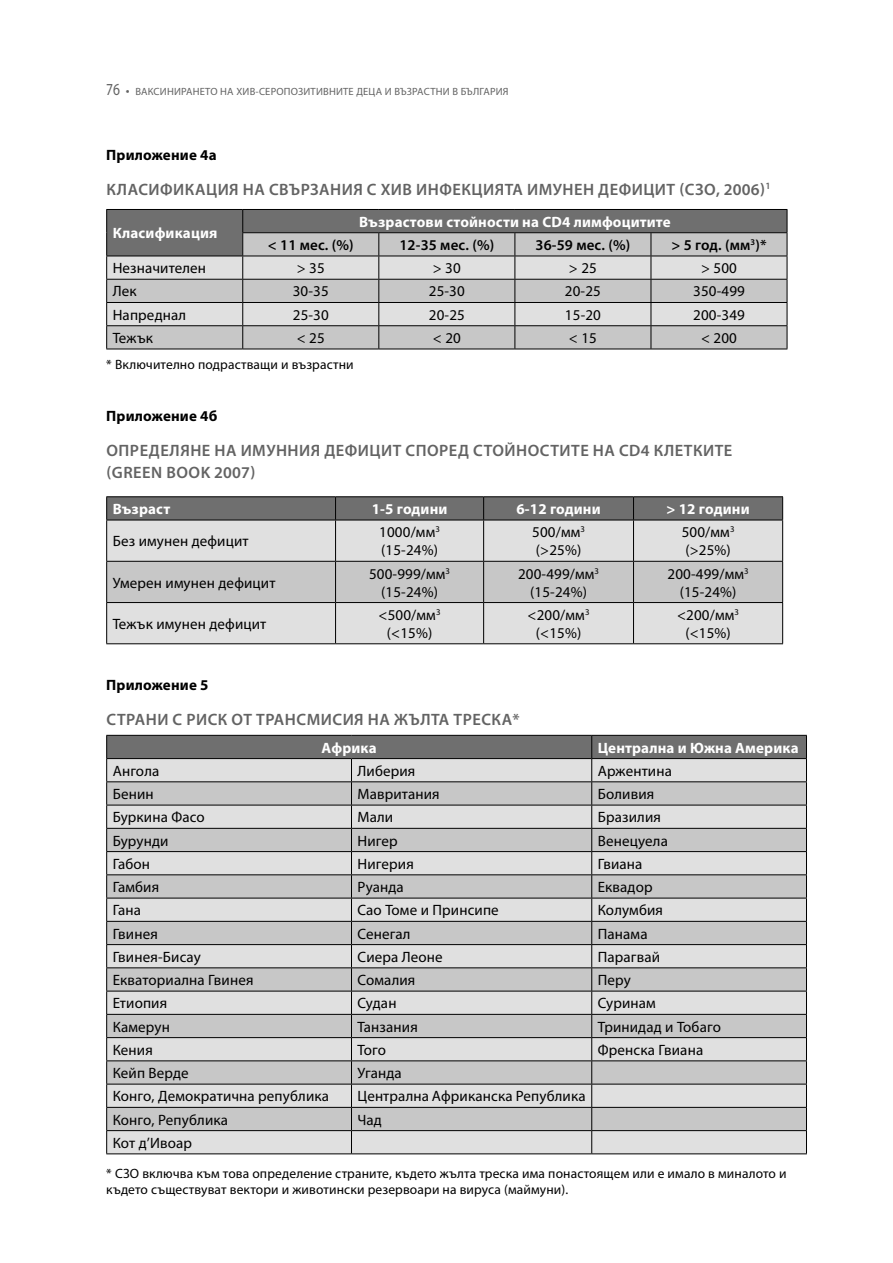
<style>
.page{position:relative;width:893px;height:1263px;background:#fff}
.page>*{position:absolute;margin:0;border:0;box-sizing:border-box;transform-origin:0 0}
.t1{font:600 16.5px/21.8px "Myriad Pro";letter-spacing:.03em;color:#636363}
.t2{font:15px/18px "Myriad Pro";letter-spacing:.01em;color:#000;text-align:center}
.t3{font:700 15px "Myriad Pro";letter-spacing:.01em;color:#fff}
.t4{font:600 15px "Myriad Pro";letter-spacing:.01em;color:#000}
.t5{font:700 15px "Myriad Pro";letter-spacing:.01em;color:#000}
.t6{font:13.5px/16.5px "Myriad Pro";letter-spacing:.01em;color:#000}
.t7{font:10.5px "Myriad Pro";letter-spacing:.02em;color:#636363}
.s1{font-size:16.8px}
.s2{font-size:13.5px}
</style>
<div class="page">
<svg style="left:106px;top:209px;width:682px;height:140px;background:#b3b3b3"></svg>
<hr style="left:106px;top:349px;width:137px;height:1px;background:#000">
<hr style="left:243px;top:349px;width:136px;height:1px;background:#000">
<hr style="left:379px;top:349px;width:136px;height:1px;background:#000">
<hr style="left:515px;top:349px;width:136px;height:1px;background:#000">
<hr style="left:651px;top:349px;width:136px;height:1px;background:#000">
<div style="left:107px;top:521px;width:675px;height:122px;background:#e0e0e0"></div>
<div style="left:107px;top:562px;width:675px;height:40px;background:#c7c7c7"></div>
<hr style="left:106px;top:496px;width:230px;height:1px;background:#000">
<hr style="left:336px;top:496px;width:148px;height:1px;background:#000">
<hr style="left:484px;top:496px;width:149px;height:1px;background:#000">
<hr style="left:633px;top:496px;width:150px;height:1px;background:#000">
<svg style="left:106px;top:497px;width:677px;height:23px;background:#6a6a6a"></svg>
<hr style="left:106px;top:520px;width:230px;height:1px;background:#000">
<hr style="left:106px;top:520px;width:1px;height:41px;background:#000">
<hr style="left:336px;top:520px;width:148px;height:1px;background:#000">
<hr style="left:335px;top:520px;width:1px;height:41px;background:#000">
<hr style="left:484px;top:520px;width:149px;height:1px;background:#000">
<hr style="left:483px;top:520px;width:1px;height:41px;background:#000">
<hr style="left:633px;top:520px;width:150px;height:1px;background:#000">
<hr style="left:633px;top:520px;width:1px;height:41px;background:#000">
<hr style="left:782px;top:520px;width:1px;height:41px;background:#000">
<hr style="left:106px;top:561px;width:230px;height:1px;background:#000">
<hr style="left:106px;top:562px;width:1px;height:40px;background:#000">
<hr style="left:336px;top:561px;width:148px;height:1px;background:#000">
<hr style="left:335px;top:562px;width:1px;height:40px;background:#000">
<hr style="left:484px;top:561px;width:149px;height:1px;background:#000">
<hr style="left:483px;top:562px;width:1px;height:40px;background:#000">
<hr style="left:633px;top:561px;width:150px;height:1px;background:#000">
<hr style="left:633px;top:562px;width:1px;height:40px;background:#000">
<hr style="left:782px;top:562px;width:1px;height:40px;background:#000">
<hr style="left:106px;top:602px;width:230px;height:1px;background:#000">
<hr style="left:106px;top:603px;width:1px;height:40px;background:#000">
<hr style="left:336px;top:602px;width:148px;height:1px;background:#000">
<hr style="left:335px;top:603px;width:1px;height:40px;background:#000">
<hr style="left:484px;top:602px;width:149px;height:1px;background:#000">
<hr style="left:483px;top:603px;width:1px;height:40px;background:#000">
<hr style="left:633px;top:602px;width:150px;height:1px;background:#000">
<hr style="left:633px;top:603px;width:1px;height:40px;background:#000">
<hr style="left:782px;top:603px;width:1px;height:40px;background:#000">
<hr style="left:106px;top:643px;width:230px;height:1px;background:#000">
<hr style="left:336px;top:643px;width:148px;height:1px;background:#000">
<hr style="left:484px;top:643px;width:149px;height:1px;background:#000">
<hr style="left:633px;top:643px;width:150px;height:1px;background:#000">
<svg style="left:106px;top:735px;width:701px;height:418px;background:#c4c4c4"></svg>
<hr style="left:106px;top:1153px;width:245px;height:1px;background:#000">
<hr style="left:351px;top:1153px;width:241px;height:1px;background:#000">
<hr style="left:592px;top:1153px;width:215px;height:1px;background:#000">
<p class="t7" style="left:106px;top:85px;width:404px"><span class="s1">76</span> <span class="s2">•</span> ВАКСИНИРАНЕТО НА ХИВ-СЕРОПОЗИТИВНИТЕ ДЕЦА И ВЪЗРАСТНИ В БЪЛГАРИЯ</p>
<p class="t5" style="left:106px;top:145px;width:112px">Приложение 4a</p>
<p class="t1" style="left:106px;top:178px;width:665px">КЛАСИФИКАЦИЯ НА СВЪРЗАНИЯ С ХИВ ИНФЕКЦИЯТА ИМУНЕН ДЕФИЦИТ (СЗО, 2006)<sup>1</sup></p>
<p class="t3" style="left:113px;top:223px;width:106px">Класификация</p>
<p class="t3" style="left:359px;top:212px;width:313px">Възрастови стойности на CD4 лимфоцитите</p>
<p class="t4" style="left:268px;top:235px;width:87px">&lt; 11 МЕС. (%)</p>
<p class="t4" style="left:399px;top:235px;width:96px">12-35 МЕС. (%)</p>
<p class="t4" style="left:535px;top:235px;width:96px">36-59 МЕС. (%)</p>
<p class="t4" style="left:671px;top:235px;width:97px">&gt; 5 ГОД. (ММ<sup>3</sup>)*</p>
<p class="t2" style="left:113px;top:259px;width:95px">Незначителен</p>
<p class="t2" style="left:297px;top:259px;width:29px">&gt; 35</p>
<p class="t2" style="left:433px;top:259px;width:29px">&gt; 30</p>
<p class="t2" style="left:569px;top:259px;width:29px">&gt; 25</p>
<p class="t2" style="left:701px;top:259px;width:37px">&gt; 500</p>
<p class="t2" style="left:113px;top:282px;width:25px">Лек</p>
<p class="t2" style="left:293px;top:282px;width:37px">30-35</p>
<p class="t2" style="left:429px;top:282px;width:37px">25-30</p>
<p class="t2" style="left:565px;top:282px;width:37px">20-25</p>
<p class="t2" style="left:693px;top:282px;width:53px">350-499</p>
<p class="t2" style="left:113px;top:305px;width:75px">Напреднал</p>
<p class="t2" style="left:293px;top:305px;width:37px">25-30</p>
<p class="t2" style="left:429px;top:305px;width:37px">20-25</p>
<p class="t2" style="left:565px;top:305px;width:37px">15-20</p>
<p class="t2" style="left:693px;top:305px;width:53px">200-349</p>
<p class="t2" style="left:113px;top:329px;width:42px">Тежък</p>
<p class="t2" style="left:297px;top:329px;width:29px">&lt; 25</p>
<p class="t2" style="left:433px;top:329px;width:29px">&lt; 20</p>
<p class="t2" style="left:569px;top:329px;width:29px">&lt; 15</p>
<p class="t2" style="left:701px;top:329px;width:37px">&lt; 200</p>
<p class="t6" style="left:106px;top:356px;width:249px">* Включително подрастващи и възрастни</p>
<p class="t5" style="left:106px;top:406px;width:113px">Приложение 4б</p>
<p class="t1" style="left:106px;top:439px;width:627px">ОП РЕДЕЛЯНЕ НА ИМУННИЯ ДЕФИЦИТ СПОРЕД СТОЙНОСТИТЕ НА CD4 КЛЕТКИТЕ (GREEN BOOK 2007)</p>
<p class="t3" style="left:113px;top:499px;width:59px">Възраст</p>
<p class="t3" style="left:372px;top:499px;width:77px">1-5 години</p>
<p class="t3" style="left:516px;top:499px;width:86px">6-12 години</p>
<p class="t3" style="left:667px;top:499px;width:85px">&gt; 12 години</p>
<p class="t2" style="left:113px;top:532px;width:137px">Без имунен дефицит</p>
<p class="t2" style="left:379px;top:523px;width:62px;text-align:left">1000/мм<sup>3 </sup>(15-24%)</p>
<p class="t2" style="left:532px;top:523px;width:54px;text-align:left">500/мм<sup>3 </sup>(&gt;25%)</p>
<p class="t2" style="left:682px;top:523px;width:54px;text-align:left">500/мм<sup>3 </sup>(&gt;25%)</p>
<p class="t2" style="left:113px;top:573px;width:164px">Умерен имунен дефицит</p>
<p class="t2" style="left:369px;top:564px;width:83px">500-999/мм<sup>3 </sup>(15-24%)</p>
<p class="t2" style="left:518px;top:564px;width:83px">200-499/мм<sup>3 </sup>(15-24%)</p>
<p class="t2" style="left:668px;top:564px;width:83px">200-499/мм<sup>3 </sup>(15-24%)</p>
<p class="t2" style="left:113px;top:614px;width:155px">Тежък имунен дефицит</p>
<p class="t2" style="left:379px;top:605px;width:63px">&lt;500/мм<sup>3 </sup>(&lt;15%)</p>
<p class="t2" style="left:528px;top:605px;width:63px">&lt;200/мм<sup>3 </sup>(&lt;15%)</p>
<p class="t2" style="left:677px;top:605px;width:63px">&lt;200/мм<sup>3 </sup>(&lt;15%)</p>
<p class="t5" style="left:106px;top:675px;width:104px">Приложение 5</p>
<p class="t1" style="left:106px;top:708px;width:415px">СТРАНИ С РИСК ОТ ТРАНСМИСИЯ НА ЖЪЛТА ТРЕСКА*</p>
<p class="t3" style="left:322px;top:738px;width:57px">Африка</p>
<p class="t3" style="left:598px;top:738px;width:202px">Централна и Южна Америка</p>
<p class="t2" style="left:113px;top:761px;width:48px">Ангола</p>
<p class="t2" style="left:357px;top:761px;width:59px">Либерия</p>
<p class="t2" style="left:598px;top:761px;width:76px">Аржентина</p>
<p class="t2" style="left:113px;top:785px;width:42px">Бенин</p>
<p class="t2" style="left:357px;top:785px;width:84px">Мавритания</p>
<p class="t2" style="left:598px;top:785px;width:58px">Боливия</p>
<p class="t2" style="left:113px;top:808px;width:94px">Буркина Фасо</p>
<p class="t2" style="left:357px;top:808px;width:37px">Мали</p>
<p class="t2" style="left:598px;top:808px;width:65px">Бразилия</p>
<p class="t2" style="left:113px;top:831px;width:57px">Бурунди</p>
<p class="t2" style="left:357px;top:831px;width:42px">Нигер</p>
<p class="t2" style="left:598px;top:831px;width:72px">Венецуела</p>
<p class="t2" style="left:113px;top:854px;width:39px">Габон</p>
<p class="t2" style="left:357px;top:854px;width:58px">Нигерия</p>
<p class="t2" style="left:598px;top:854px;width:46px">Гвиана</p>
<p class="t2" style="left:113px;top:878px;width:48px">Гамбия</p>
<p class="t2" style="left:357px;top:878px;width:48px">Руанда</p>
<p class="t2" style="left:598px;top:878px;width:56px">Еквадор</p>
<p class="t2" style="left:113px;top:901px;width:30px">Гана</p>
<p class="t2" style="left:357px;top:901px;width:143px">Сао Томе и Принсипе</p>
<p class="t2" style="left:598px;top:901px;width:67px">Колумбия</p>
<p class="t2" style="left:113px;top:924px;width:47px">Гвинея</p>
<p class="t2" style="left:357px;top:924px;width:55px">Сенегал</p>
<p class="t2" style="left:598px;top:924px;width:51px">Панама</p>
<p class="t2" style="left:113px;top:947px;width:90px">Гвинея-Бисау</p>
<p class="t2" style="left:357px;top:947px;width:87px">Сиера Леоне</p>
<p class="t2" style="left:598px;top:947px;width:64px">Парагвай</p>
<p class="t2" style="left:113px;top:971px;width:142px">Екваториална Гвинея</p>
<p class="t2" style="left:357px;top:971px;width:59px">Сомалия</p>
<p class="t2" style="left:598px;top:971px;width:34px">Перу</p>
<p class="t2" style="left:113px;top:994px;width:56px">Етиопия</p>
<p class="t2" style="left:357px;top:994px;width:41px">Судан</p>
<p class="t2" style="left:598px;top:994px;width:60px">Суринам</p>
<p class="t2" style="left:113px;top:1017px;width:59px">Камерун</p>
<p class="t2" style="left:357px;top:1017px;width:62px">Танзания</p>
<p class="t2" style="left:598px;top:1017px;width:125px">Тринидад и Тобаго</p>
<p class="t2" style="left:113px;top:1040px;width:42px">Кения</p>
<p class="t2" style="left:357px;top:1040px;width:30px">Того</p>
<p class="t2" style="left:598px;top:1040px;width:107px">Френска Гвиана</p>
<p class="t2" style="left:113px;top:1064px;width:78px">Кейп Верде</p>
<p class="t2" style="left:357px;top:1064px;width:46px">Уганда</p>
<p class="t2" style="left:113px;top:1087px;width:218px">Конго, Демократична република</p>
<p class="t2" style="left:357px;top:1087px;width:230px">Централна Африканска Република</p>
<p class="t2" style="left:113px;top:1110px;width:117px">Конго, Република</p>
<p class="t2" style="left:357px;top:1110px;width:26px">Чад</p>
<p class="t2" style="left:113px;top:1133px;width:81px">Кот д’Ивоар</p>
<p class="t6" style="left:106px;top:1164px;width:682px">* СЗО включва към това определение страните, където жълта треска има понастоящем или е имало в миналото и където съществуват вектори и животински резервоари на вируса (маймуни).</p>
</div>
